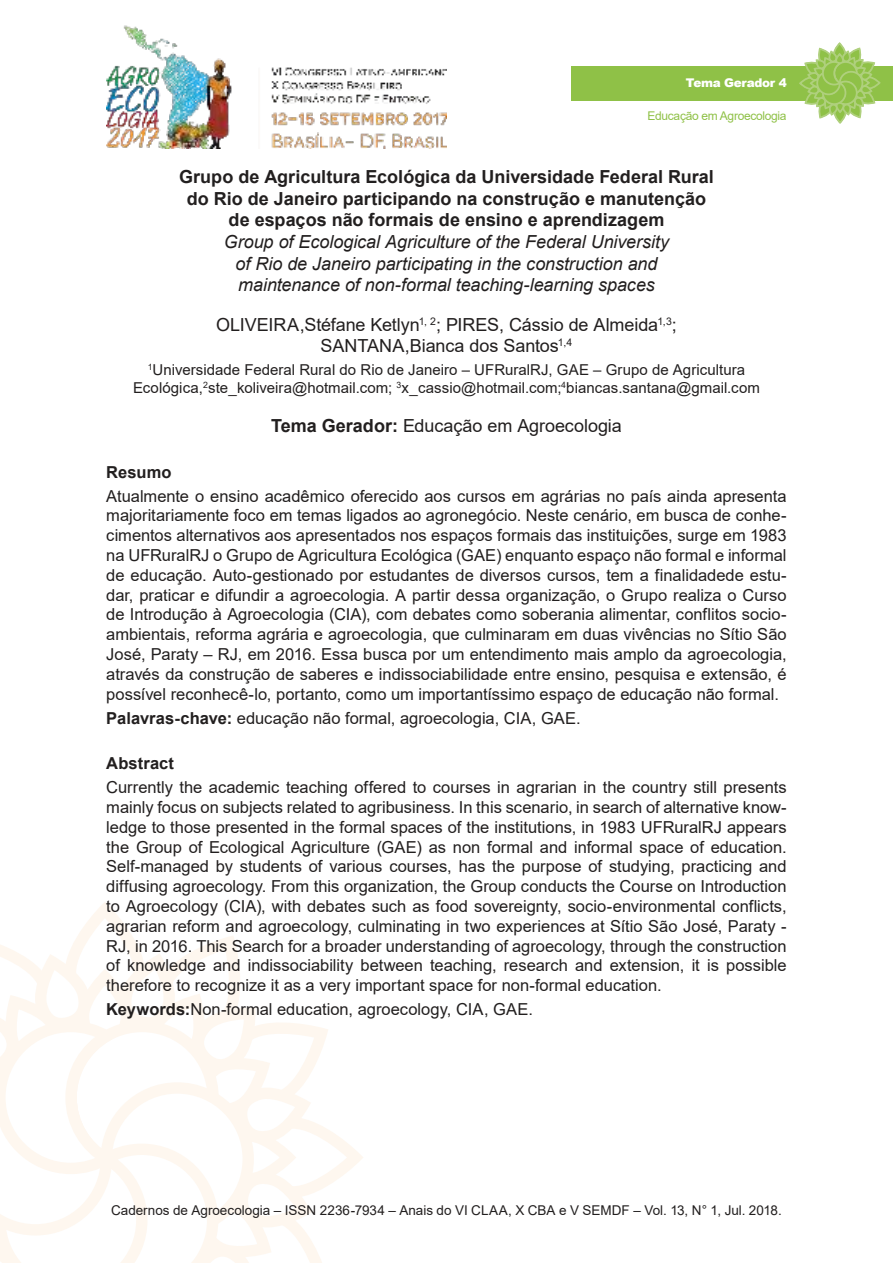
<style>
.page{position:relative;width:893px;height:1263px;background:#fff}
.page>*{position:absolute;margin:0;border:0;box-sizing:border-box;transform-origin:0 0}
.t1{font:italic 18px/21.6px "Arial";letter-spacing:-.005em;color:#221f1f;text-align:center}
.t2{font:700 18px/21.6px "Arial";color:#221f1f;text-align:center}
.t3{font:18px/21.6px "Arial";letter-spacing:-.005em;color:#221f1f;text-align:center}
.t4{font:16.5px/19.8px "Arial";color:#221f1f;text-align:justify}
.t5{font:700 16.5px "Arial";letter-spacing:.005em;color:#221f1f}
.t6{font:15px/18px "Arial";letter-spacing:.005em;color:#221f1f;text-align:center}
.t7{font:13.5px "Arial";color:#221f1f}
.t8{font:12px "Arial";letter-spacing:-.025em;color:#8fc147}
.t9{font:900 12px "Arial";letter-spacing:-.025em;color:#fff}
.s1{font-weight:700}
</style>
<div class="page">
<img style="left:106px;top:25px;width:340px;height:124px">
<svg style="left:0;top:910px;width:363px;height:353px"></svg>
<div style="left:571px;top:66px;width:322px;height:34px;background:#8fc147"></div>
<svg style="left:798px;top:43px;width:83px;height:81px"></svg>
<p class="t9" style="left:686px;top:76px;width:102px">Tema Gerador 4</p>
<p class="t8" style="left:647px;top:112px;width:141px">Educação em Agroecologia</p>
<p class="t2" style="left:179px;top:168px;width:536px">Grupo de Agricultura Ecológica da Universidade Federal Rural do Rio de Janeiro participando na construção e manutenção de espaços não formais de ensino e aprendizagem</p>
<p class="t1" style="left:224px;top:233px;width:447px">Group of Ecological Agriculture of the Federal University of Rio de Janeiro participating in the construction and maintenance of non-formal teaching-learning spaces</p>
<p class="t3" style="left:216px;top:315px;width:462px">OLIVEIRA,Stéfane Ketlyn<sup>1,</sup> <sup>2</sup>; PIRES, Cássio de Almeida<sup>1,3</sup>;<br>SANTANA,Bianca dos Santos<sup>1,4</sup></p>
<p class="t6" style="left:133px;top:362px;width:628px"><sup>1</sup>Universidade Federal Rural do Rio de Janeiro – UFRuralRJ, GAE – Grupo de Agricultura<br>Ecológica,<sup>2</sup>ste_koliveira@hotmail.com; <sup>3</sup>x_cassio@hotmail.com;<sup>4</sup>biancas.santana@gmail.com</p>
<p class="t3" style="left:271px;top:417px;width:352px"><span class="s1">Tema Gerador:</span> Educação em Agroecologia</p>
<p class="t5" style="left:106px;top:466px;width:67px">Resumo</p>
<p class="t4" style="left:106px;top:487px;width:682px">Atualmente o ensino acadêmico oferecido aos cursos em agrárias no país ainda apresenta majoritariamente foco em temas ligados ao agronegócio. Neste cenário, em busca de conhe&shy;cimentos alternativos aos apresentados nos espaços formais das instituições, surge em 1983 na UFRuralRJ o Grupo de Agricultura Ecológica (GAE) enquanto espaço não formal e informal de educação. Auto-gestionado por estudantes de diversos cursos, tem a finalidadede estu&shy;dar, praticar e difundir a agroecologia. A partir dessa organização, o Grupo realiza o Curso de Introdução à Agroecologia (CIA), com debates como soberania alimentar, conflitos socio&shy;ambientais, reforma agrária e agroecologia, que culminaram em duas vivências no Sítio São José, Paraty – RJ, em 2016. Essa busca por um entendimento mais amplo da agroecologia, através da construção de saberes e indissociabilidade entre ensino, pesquisa e extensão, é possível reconhecê-lo, portanto, como um importantíssimo espaço de educação não formal.</p>
<p class="t4" style="left:106px;top:709px;width:476px"><span class="s1">Palavras-chave:</span> educação não formal, agroecologia, CIA, GAE.</p>
<p class="t5" style="left:106px;top:757px;width:69px">Abstract</p>
<p class="t4" style="left:106px;top:779px;width:682px">Currently the academic teaching offered to courses in agrarian in the country still presents mainly focus on subjects related to agribusiness. In this scenario, in search of alternative know&shy;ledge to those presented in the formal spaces of the institutions, in 1983 UFRuralRJ appears the Group of Ecological Agriculture (GAE) as non formal and informal space of education.<br>Self-managed by students of various courses, has the purpose of studying, practicing and diffusing agroecology. From this organization, the Group conducts the Course on Introduction to Agroecology (CIA), with debates such as food sovereignty, socio-environmental conflicts, agrarian reform and agroecology, culminating in two experiences at Sítio São José, Paraty - RJ, in 2016. This Search for a broader understanding of agroecology, through the construction of knowledge and indissociability between teaching, research and extension, it is possible therefore to recognize it as a very important space for non-formal education.</p>
<p class="t4" style="left:106px;top:1001px;width:428px"><span class="s1">Keywords:</span>Non-formal education, agroecology, CIA, GAE.</p>
<p class="t7" style="left:111px;top:1205px;width:672px">Cadernos de Agroecologia – ISSN 2236-7934 – Anais do VI CLAA, X CBA e V SEMDF – Vol. 13, N° 1, Jul. 2018.</p>
</div>
